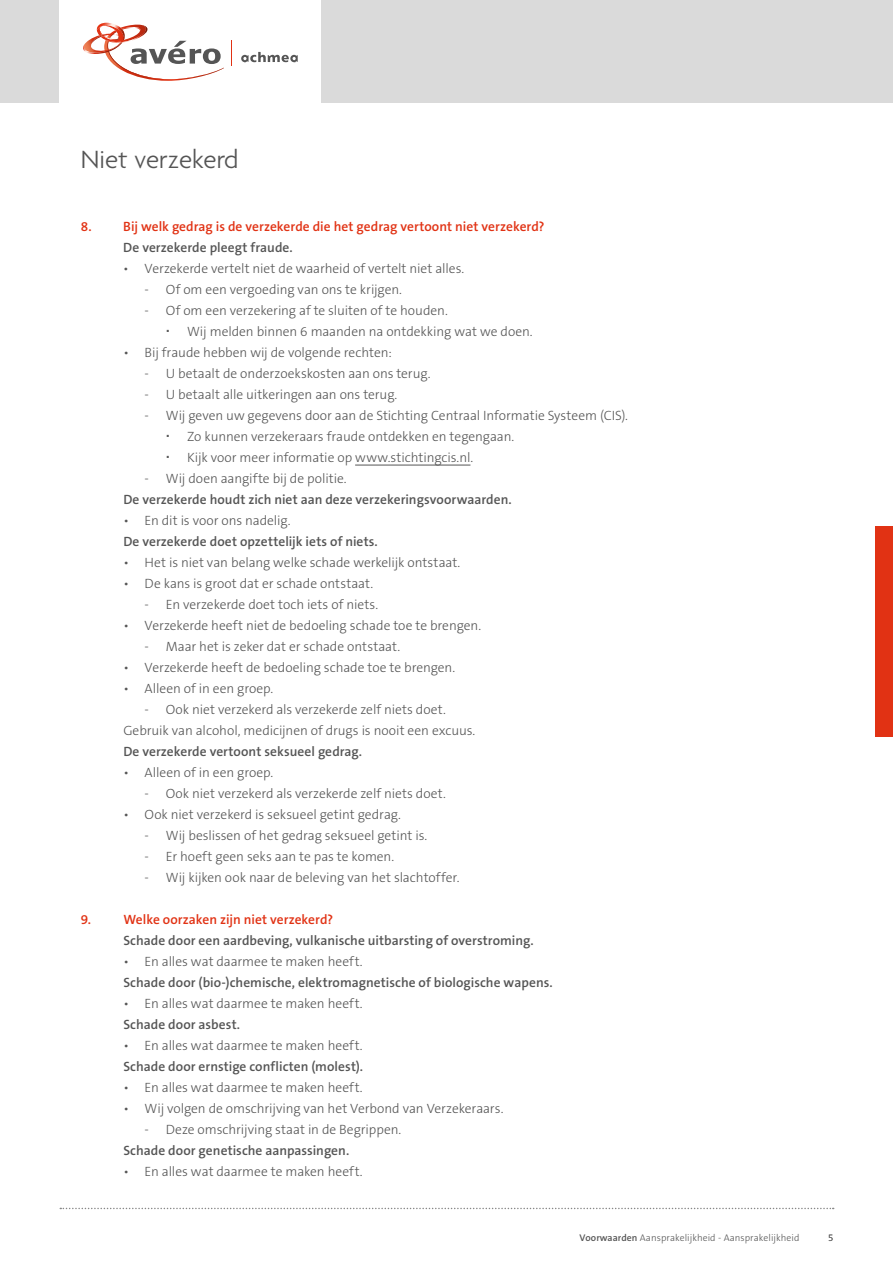
<style>
.page{position:relative;width:893px;height:1263px;background:#fff}
.page>*{position:absolute;margin:0;border:0;box-sizing:border-box;transform-origin:0 0}
.t1{font:300 27px "Agenda";color:#555}
.t2{font:300 13.5px/21px "The Sans B3";letter-spacing:-.005em;color:#555}
.t3{font:600 13.5px "The Sans B6";letter-spacing:.005em;color:#555}
.t4{font:600 13.5px "The Sans B6";color:#e13214}
.t5{font:300 9.75px "The Sans B3";letter-spacing:.005em;color:#555}
.s1{font-family:"The Sans B6";font-weight:600}
</style>
<div class="page">
<div style="left:0;top:0;width:893px;height:103px;background:#dadada"></div>
<div style="left:60px;top:0;width:261px;height:103px;background:#fff"></div>
<svg style="left:241px;top:52px;width:57px;height:10px"></svg>
<svg style="left:83px;top:22px;width:141px;height:59px"></svg>
<svg style="left:231px;top:41px;width:1px;height:25px"></svg>
<svg style="left:60px;top:1208px;width:774px;height:1px"></svg>
<hr style="left:355px;top:465px;width:115px;height:1px;background:#555">
<div style="left:876px;top:526px;width:17px;height:211px;background:#e13214"></div>
<h1 class="t1" style="left:81px;top:145px;width:159px">Niet verzekerd</h1>
<p class="t4" style="left:81px;top:219px;width:465px">8. Bij welk gedrag is de verzekerde die het gedrag vertoont niet verzekerd?</p>
<p class="t3" style="left:123px;top:240px;width:171px">De verzekerde pleegt fraude.</p>
<p class="t2" style="left:123px;top:259px;width:343px">• Verzekerde vertelt niet de waarheid of vertelt niet alles.</p>
<p class="t2" style="left:145px;top:280px;width:259px">- Of om een vergoeding van ons te krijgen.</p>
<p class="t2" style="left:187px;top:301px;width:347px;text-indent:-43px">- Of om een verzekering af te sluiten of te houden.<br>Wij melden binnen 6 maanden na ontdekking wat we doen.</p>
<p class="t2" style="left:123px;top:343px;width:270px">• Bij fraude hebben wij de volgende rechten:</p>
<p class="t2" style="left:145px;top:364px;width:287px">- U betaalt de onderzoekskosten aan ons terug.</p>
<p class="t2" style="left:145px;top:385px;width:254px">- U betaalt alle uitkeringen aan ons terug.</p>
<p class="t2" style="left:187px;top:406px;width:442px;text-indent:-43px">- Wij geven uw gegevens door aan de Stichting Centraal Informatie Systeem (CIS).<br>Zo kunnen verzekeraars fraude ontdekken en tegengaan.<br>Kijk voor meer informatie op www.stichtingcis.nl.</p>
<p class="t2" style="left:145px;top:469px;width:204px">- Wij doen aangifte bij de politie.</p>
<p class="t3" style="left:123px;top:492px;width:390px">De verzekerde houdt zich niet aan deze verzekeringsvoorwaarden.</p>
<p class="t2" style="left:123px;top:511px;width:169px">• En dit is voor ons nadelig.</p>
<p class="t3" style="left:123px;top:534px;width:256px">De verzekerde doet opzettelijk iets of niets.</p>
<p class="t2" style="left:123px;top:553px;width:339px">• Het is niet van belang welke schade werkelijk ontstaat.</p>
<p class="t2" style="left:123px;top:574px;width:251px">• De kans is groot dat er schade ontstaat.</p>
<p class="t2" style="left:145px;top:595px;width:235px">- En verzekerde doet toch iets of niets.</p>
<p class="t2" style="left:123px;top:616px;width:359px">• Verzekerde heeft niet de bedoeling schade toe te brengen.</p>
<p class="t2" style="left:145px;top:637px;width:257px">- Maar het is zeker dat er schade ontstaat.</p>
<p class="t2" style="left:123px;top:658px;width:333px">• Verzekerde heeft de bedoeling schade toe te brengen.</p>
<p class="t2" style="left:123px;top:679px;width:152px">• Alleen of in een groep.</p>
<p class="t2" style="left:123px;top:700px;width:354px;text-indent:21px">- Ook niet verzekerd als verzekerde zelf niets doet.<br>Gebruik van alcohol, medicijnen of drugs is nooit een excuus.</p>
<p class="t3" style="left:123px;top:745px;width:240px">De verzekerde vertoont seksueel gedrag.</p>
<p class="t2" style="left:123px;top:763px;width:152px">• Alleen of in een groep.</p>
<p class="t2" style="left:145px;top:784px;width:303px">- Ook niet verzekerd als verzekerde zelf niets doet.</p>
<p class="t2" style="left:123px;top:805px;width:279px">• Ook niet verzekerd is seksueel getint gedrag.</p>
<p class="t2" style="left:145px;top:826px;width:284px">- Wij beslissen of het gedrag seksueel getint is.</p>
<p class="t2" style="left:145px;top:847px;width:251px">- Er hoeft geen seks aan te pas te komen.</p>
<p class="t2" style="left:145px;top:868px;width:316px">- Wij kijken ook naar de beleving van het slachtoffer.</p>
<p class="t4" style="left:81px;top:913px;width:254px">9. Welke oorzaken zijn niet verzekerd?</p>
<p class="t3" style="left:123px;top:934px;width:412px">Schade door een aardbeving, vulkanische uitbarsting of overstroming.</p>
<p class="t2" style="left:123px;top:952px;width:241px">• En alles wat daarmee te maken heeft.</p>
<p class="t3" style="left:123px;top:976px;width:431px">Schade door (bio-)chemische, elektromagnetische of biologische wapens.</p>
<p class="t2" style="left:123px;top:994px;width:241px">• En alles wat daarmee te maken heeft.</p>
<p class="t3" style="left:123px;top:1018px;width:118px">Schade door asbest.</p>
<p class="t2" style="left:123px;top:1036px;width:241px">• En alles wat daarmee te maken heeft.</p>
<p class="t3" style="left:123px;top:1060px;width:241px">Schade door ernstige conflicten (molest).</p>
<p class="t2" style="left:123px;top:1078px;width:241px">• En alles wat daarmee te maken heeft.</p>
<p class="t2" style="left:123px;top:1099px;width:382px">• Wij volgen de omschrijving van het Verbond van Verzekeraars.</p>
<p class="t2" style="left:145px;top:1120px;width:258px">- Deze omschrijving staat in de Begrippen.</p>
<p class="t3" style="left:123px;top:1144px;width:227px">Schade door genetische aanpassingen.</p>
<p class="t2" style="left:123px;top:1162px;width:241px">• En alles wat daarmee te maken heeft.</p>
<p class="t5" style="left:579px;top:1233px;width:221px"><span class="s1">Voorwaarden</span> Aansprakelijkheid - Aansprakelijkheid</p>
<p class="t5" style="left:828px;top:1233px;width:7px">5</p>
</div>
